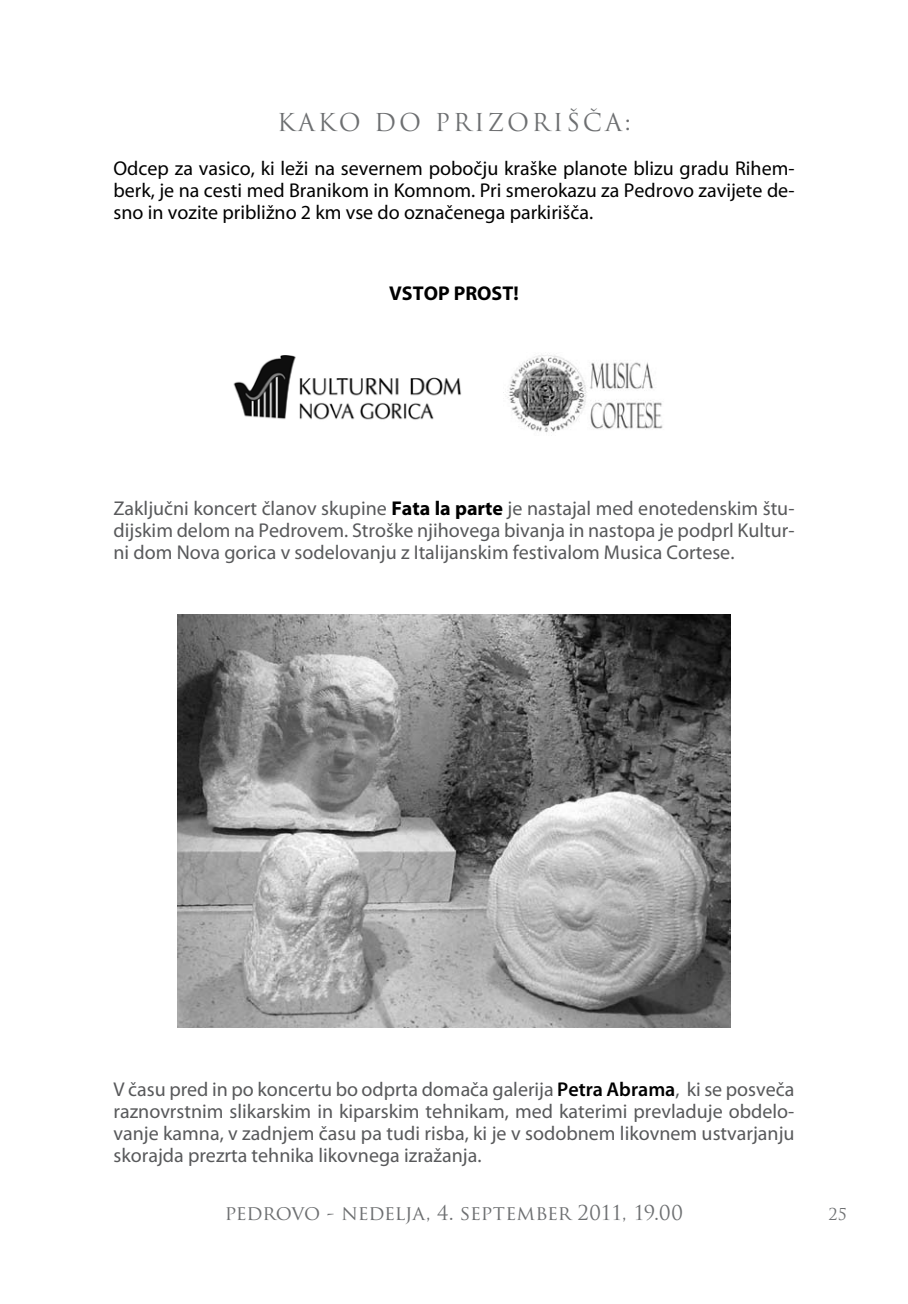
<style>
.page{position:relative;width:908px;height:1304px;background:#fff}
.page>*{position:absolute;margin:0;border:0;box-sizing:border-box;transform-origin:0 0}
.t1{font:24px "Trajan Pro";letter-spacing:.12em;color:#6d6f71}
.t2{font:20px/22px "Myriad Pro";color:#58595b;text-align:justify}
.t3{font:20px/22px "Myriad Pro";color:#000;text-align:justify}
.t4{font:20px "Trajan Pro";letter-spacing:-.01em;color:#6d6f71}
.t5{font:700 20px "Myriad Pro";color:#000}
.t6{font:16px "Trajan Pro";color:#6d6f71}
.s1{font-weight:700;color:#000}
.s2{font-weight:600;color:#000}
</style>
<div class="page">
<img style="left:177px;top:614px;width:553px;height:414px">
<img style="left:233px;top:355px;width:229px;height:65px">
<img style="left:503px;top:354px;width:160px;height:78px">
<p class="t1" style="left:277px;top:107px;width:355px">Kako do pri zoriš ča:</p>
<p class="t3" style="left:113px;top:157px;width:682px">Odcep za vasico, ki leži na severnem pobočju kraške planote blizu gradu Rihem&shy;berk, je na cesti med Branikom in Komnom. Pri smerokazu za Pedrovo zavijete de&shy;sno in vozite približno 2 km vse do označenega parkirišča.</p>
<p class="t5" style="left:389px;top:280px;width:131px">VSTOP PROST!</p>
<p class="t2" style="left:113px;top:497px;width:682px">Zaključni koncert članov skupine <span class="s1">Fata la parte</span> je nastajal med enotedenskim štu&shy;dijskim delom na Pedrovem. Stroške njihovega bivanja in nastopa je podprl Kultur&shy;ni dom Nova gorica v sodelovanju z Italijanskim festivalom Musica Cortese.</p>
<p class="t2" style="left:113px;top:1078px;width:682px">V času pred in po koncertu bo odprta domača galerija <span class="s2">Petra Abrama</span>, ki se posveča raznovrstnim slikarskim in kiparskim tehnikam, med katerimi prevladuje obdelo&shy;vanje kamna, v zadnjem času pa tudi risba, ki je v sodobnem likovnem ustvarjanju skorajda prezrta tehnika likovnega izražanja.</p>
<p class="t4" style="left:225px;top:1200px;width:459px">pedrovo - nedelja, 4. september 2011, 19.00</p>
<p class="t6" style="left:828px;top:1204px;width:20px">25</p>
</div>
